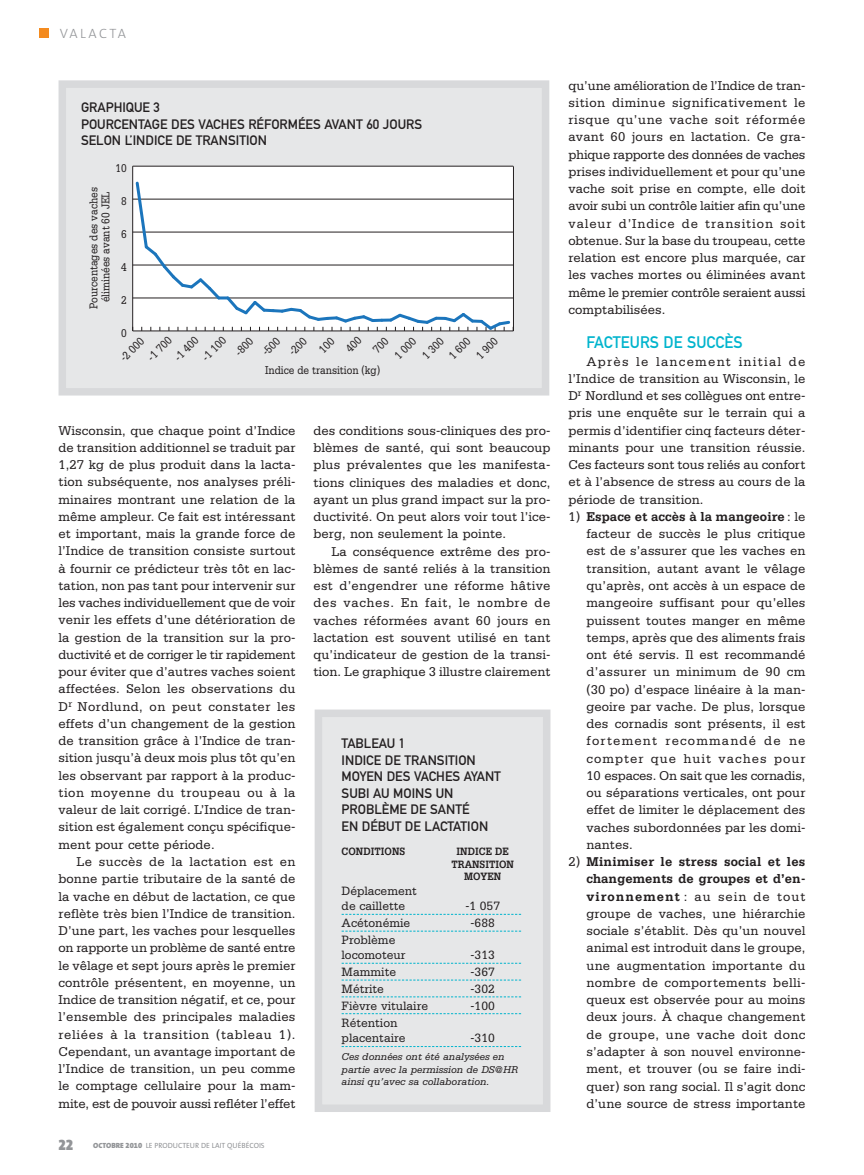
<style>
.page{position:relative;width:864px;height:1175px;background:#fff}
.page>*{position:absolute;margin:0;border:0;box-sizing:border-box;transform-origin:0 0}
.t1{font:16.5px "DIN Mittelschrift";letter-spacing:.005em;color:#00b4cd}
.t2{font:15px "The Mix Black Caps";color:#939598}
.t3{font:13.5px/17.2px "Serifa";letter-spacing:.005em;color:#231f20;text-align:justify}
.t4{font:13.5px/16.5px "DIN Mittelschrift";color:#231f20}
.t5{font:300 13.5px "The Sans";letter-spacing:.18em;color:#939598}
.t6{font:12.75px/15.3px "Serifa";color:#231f20;scale:.95 1}
.t7{font:12px/12px "Serifa";color:#231f20;text-align:center;scale:.85 1}
.t8{font:700 11.25px/12.5px "Serifa";color:#231f20;text-align:center;scale:.85 1}
.t9{font:italic 10.5px/12.6px "Serifa";color:#231f20}
.t10{font:7.5px "The Sans";color:#939598}
.s1{font-weight:900}
.s2{font-family:"The Sans Black Expert"}
.s3{font-weight:700}
</style>
<div class="page">
<div style="left:66px;top:88px;width:476px;height:300px;background:#e6e7e8"></div>
<div style="left:133px;top:166px;width:380px;height:165px;background:#fff"></div>
<hr style="left:132px;top:166px;width:1px;height:165px;background:#231f20">
<hr style="left:133px;top:166px;width:380px;height:1px;background:#231f20">
<hr style="left:513px;top:166px;width:1px;height:165px;background:#231f20">
<div style="left:59px;top:80px;width:490px;height:315px;border:8px solid #d8d9db"></div>
<div style="left:40px;top:28px;width:9px;height:9px;background:#f48b1f"></div>
<div style="left:322px;top:717px;width:221px;height:387px;background:#e6e7e8"></div>
<div style="left:315px;top:709px;width:235px;height:403px;border:8px solid #d8d9db"></div>
<svg style="left:342px;top:914px;width:179px;height:1px"></svg>
<svg style="left:342px;top:930px;width:179px;height:1px"></svg>
<svg style="left:342px;top:962px;width:179px;height:1px"></svg>
<svg style="left:342px;top:979px;width:179px;height:1px"></svg>
<svg style="left:342px;top:996px;width:179px;height:1px"></svg>
<svg style="left:342px;top:1013px;width:179px;height:1px"></svg>
<svg style="left:342px;top:1046px;width:179px;height:1px"></svg>
<svg style="left:132px;top:180px;width:382px;height:152px"></svg>
<p class="t5" style="left:60px;top:28px;width:68px">VALACTA</p>
<p class="t4" style="left:81px;top:100px;width:343px">GRAPHIQUE 3<br>POURCENTAGE DES VACHES RÉFORMÉES AVANT 60 JOURS<br>SELON L’INDICE DE TRANSITION</p>
<p class="t7" style="left:115px;top:163px;width:15px">10</p>
<p class="t7" style="left:88px;top:309px;width:145px;rotate:-90deg">Pourcentages des vaches éliminées avant 60 JEL</p>
<p class="t7" style="left:121px;top:196px;width:8px">8</p>
<p class="t7" style="left:121px;top:229px;width:8px">6</p>
<p class="t7" style="left:121px;top:262px;width:8px">4</p>
<p class="t7" style="left:121px;top:295px;width:8px">2</p>
<p class="t7" style="left:121px;top:328px;width:8px">0</p>
<p class="t7" style="left:118px;top:356px;width:36px;rotate:-45deg">-2 000</p>
<p class="t7" style="left:146px;top:355px;width:36px;rotate:-45deg">-1 700</p>
<p class="t7" style="left:173px;top:355px;width:36px;rotate:-45deg">-1 400</p>
<p class="t7" style="left:200px;top:355px;width:36px;rotate:-45deg">-1 100</p>
<p class="t7" style="left:233px;top:350px;width:26px;rotate:-45deg">-800</p>
<p class="t7" style="left:261px;top:350px;width:26px;rotate:-45deg">-500</p>
<p class="t7" style="left:287px;top:350px;width:26px;rotate:-45deg">-200</p>
<p class="t7" style="left:265px;top:365px;width:137px">Indice de transition (kg)</p>
<p class="t7" style="left:393px;top:353px;width:32px;rotate:-45deg">1 000</p>
<p class="t7" style="left:420px;top:353px;width:32px;rotate:-45deg">1 300</p>
<p class="t7" style="left:447px;top:353px;width:32px;rotate:-45deg">1 600</p>
<p class="t7" style="left:474px;top:354px;width:32px;rotate:-45deg">1 900</p>
<p class="t3" style="left:59px;top:422px;width:239px">Wisconsin, que chaque point d’Indice de transition additionnel se traduit par 1,27 kg de plus produit dans la lacta&shy;tion subséquente, nos analyses préli&shy;minaires montrant une relation de la même ampleur. Ce fait est intéressant et important, mais la grande force de l’Indice de transition consiste surtout à fournir ce prédicteur très tôt en lac&shy;tation, non pas tant pour intervenir sur les vaches individuellement que de voir venir les effets d’une détérioration de la gestion de la transition sur la pro&shy;ductivité et de corriger le tir rapidement pour éviter que d’autres vaches soient affectées. Selon les observations du D<sup>r</sup> Nordlund, on peut constater les effets d’un changement de la gestion de transition grâce à l’Indice de tran&shy;sition jusqu’à deux mois plus tôt qu’en les observant par rapport à la produc&shy;tion moyenne du troupeau ou à la valeur de lait corrigé. L’Indice de tran&shy;sition est également conçu spécifique&shy;ment pour cette période.</p>
<p class="t3" style="left:59px;top:854px;width:239px;text-indent:18px">Le succès de la lactation est en bonne partie tributaire de la santé de la vache en début de lactation, ce que reflète très bien l’Indice de transition.<br>D’une part, les vaches pour lesquelles on rapporte un problème de santé entre le vêlage et sept jours après le premier contrôle présentent, en moyenne, un Indice de transition négatif, et ce, pour l’ensemble des principales maladies reliées à la transition (tableau 1).<br>Cependant, un avantage important de l’Indice de transition, un peu comme le comptage cellulaire pour la mam&shy;mite, est de pouvoir aussi refléter l’effet</p>
<p class="t2" style="left:59px;top:1135px;width:16px">22</p>
<p class="t10" style="left:93px;top:1142px;width:173px"><span class="s1">OCTOBRE</span> <span class="s2">2010</span> LE PRODUCTEUR DE LAIT QUÉBÉCOIS</p>
<p class="t3" style="left:314px;top:423px;width:239px">des conditions sous-cliniques des pro&shy;blèmes de santé, qui sont beaucoup plus prévalentes que les manifesta&shy;tions cliniques des maladies et donc, ayant un plus grand impact sur la pro&shy;ductivité. On peut alors voir tout l’ice&shy;berg, non seulement la pointe.</p>
<p class="t3" style="left:314px;top:543px;width:239px;text-indent:18px">La conséquence extrême des pro&shy;blèmes de santé reliés à la transition est d’engendrer une réforme hâtive des vaches. En fait, le nombre de vaches réformées avant 60 jours en lactation est souvent utilisé en tant qu’indicateur de gestion de la transi&shy;tion. Le graphique 3 illustre clairement</p>
<p class="t4" style="left:342px;top:736px;width:161px">TABLEAU 1<br>INDICE DE TRANSITION<br>MOYEN DES VACHES AYANT<br>SUBI AU MOINS UN<br>PROBLÈME DE SANTÉ<br>EN DÉBUT DE LACTATION</p>
<p class="t8" style="left:342px;top:846px;width:77px">CONDITIONS</p>
<p class="t8" style="left:451px;top:846px;width:75px">INDICE DE<br>TRANSITION<br>MOYEN</p>
<p class="t6" style="left:342px;top:884px;width:81px">Déplacement de caillette</p>
<p class="t6" style="left:465px;top:899px;width:38px">-1 057</p>
<p class="t6" style="left:342px;top:916px;width:74px">Acétonémie</p>
<p class="t6" style="left:471px;top:916px;width:27px">-688</p>
<p class="t6" style="left:342px;top:933px;width:69px">Problème locomoteur</p>
<p class="t6" style="left:471px;top:948px;width:27px">-313</p>
<p class="t6" style="left:342px;top:965px;width:59px">Mammite</p>
<p class="t6" style="left:471px;top:965px;width:27px">-367</p>
<p class="t6" style="left:342px;top:982px;width:46px">Métrite</p>
<p class="t6" style="left:471px;top:982px;width:27px">-302</p>
<p class="t6" style="left:342px;top:999px;width:93px">Fièvre vitulaire</p>
<p class="t6" style="left:471px;top:999px;width:27px">-100</p>
<p class="t6" style="left:342px;top:1015px;width:69px">Rétention placentaire</p>
<p class="t6" style="left:471px;top:1031px;width:27px">-310</p>
<p class="t9" style="left:342px;top:1051px;width:178px">Ces données ont été analysées en partie avec la permission de DS@HR ainsi qu’avec sa collaboration.</p>
<p class="t3" style="left:568px;top:78px;width:239px">qu’une amélioration de l’Indice de tran&shy;sition diminue significativement le risque qu’une vache soit réformée avant 60 jours en lactation. Ce gra&shy;phique rapporte des données de vaches prises individuellement et pour qu’une vache soit prise en compte, elle doit avoir subi un contrôle laitier afin qu’une valeur d’Indice de transition soit obtenue. Sur la base du troupeau, cette relation est encore plus marquée, car les vaches mortes ou éliminées avant même le premier contrôle seraient aussi comptabilisées.</p>
<p class="t1" style="left:586px;top:336px;width:158px">FACTEURS DE SUCCÈS</p>
<p class="t3" style="left:568px;top:353px;width:239px;text-indent:18px">Après le lancement initial de l’Indice de transition au Wisconsin, le D<sup>r</sup> Nordlund et ses collègues ont entre&shy;pris une enquête sur le terrain qui a permis d’identifier cinq facteurs déter&shy;minants pour une transition réussie.<br>Ces facteurs sont tous reliés au confort et à l’absence de stress au cours de la période de transition.</p>
<p class="t3" style="left:586px;top:509px;width:221px;text-indent:-18px">1) <span class="s3">Espace et accès à la mangeoire</span> : le facteur de succès le plus critique est de s’assurer que les vaches en transition, autant avant le vêlage qu’après, ont accès à un espace de mangeoire suffisant pour qu’elles puissent toutes manger en même temps, après que des aliments frais ont été servis. Il est recommandé d’assurer un minimum de 90 cm (30 po) d’espace linéaire à la man&shy;geoire par vache. De plus, lorsque des cornadis sont présents, il est fortement recommandé de ne compter que huit vaches pour 10 espaces. On sait que les cornadis, ou séparations verticales, ont pour effet de limiter le déplacement des vaches subordonnées par les domi&shy;nantes.</p>
<p class="t3" style="left:586px;top:854px;width:221px;text-indent:-18px">2) <span class="s3">Minimiser le stress social et les changements de groupes et d’en&shy;vironnement</span> : au sein de tout groupe de vaches, une hiérarchie sociale s’établit. Dès qu’un nouvel animal est introduit dans le groupe, une augmentation importante du nombre de comportements belli&shy;queux est observée pour au moins deux jours. À chaque changement de groupe, une vache doit donc s’adapter à son nouvel environne&shy;ment, et trouver (ou se faire indi&shy;quer) son rang social. Il s’agit donc d’une source de stress importante</p>
</div>
